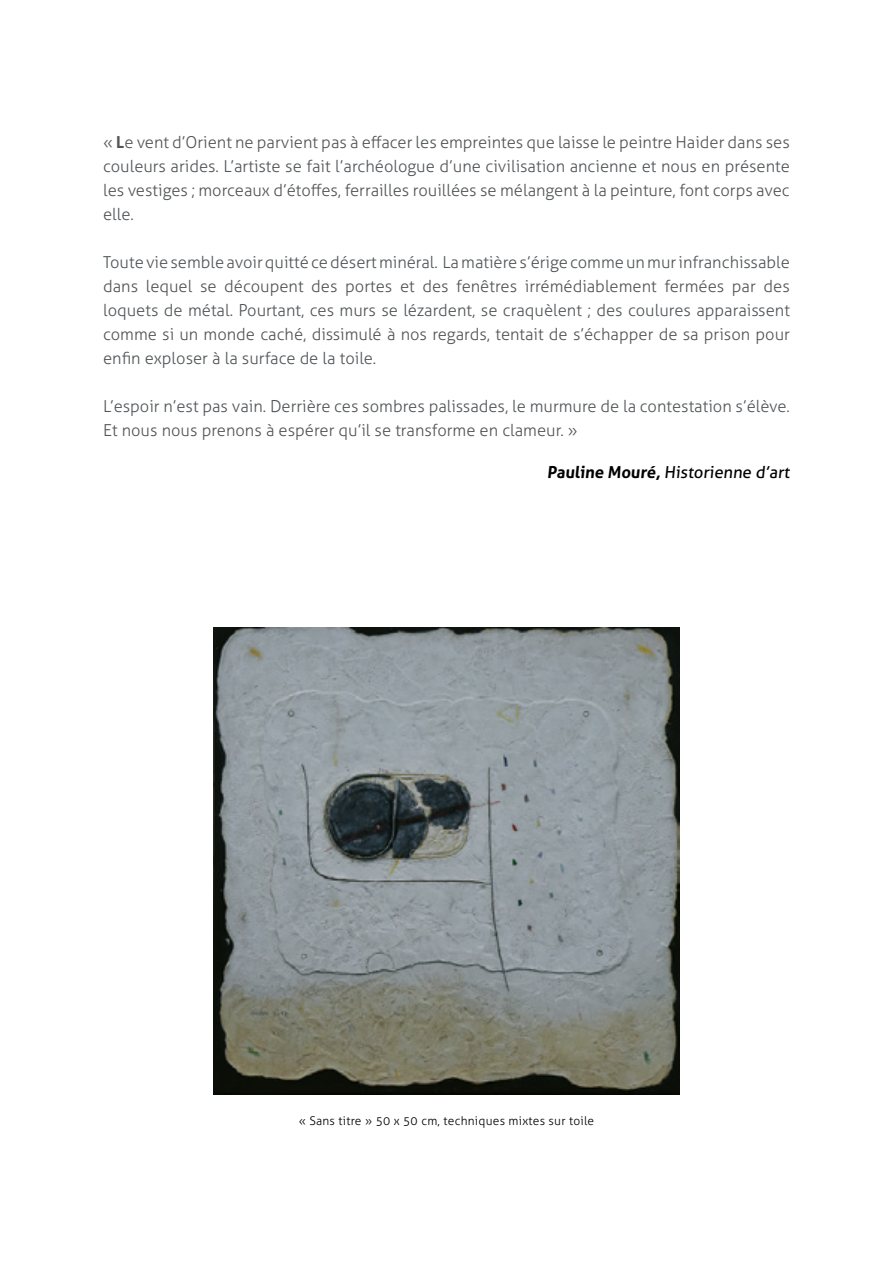
<style>
.page{position:relative;width:893px;height:1263px;background:#fff}
.page>*{position:absolute;margin:0;border:0;box-sizing:border-box;transform-origin:0 0}
.t1{font:300 16.5px/24px "Aller";color:#525558;text-align:justify}
.t2{font:16.5px "Aller";color:#000}
.t3{font:300 12px "Aller";letter-spacing:.02em;color:#000}
.s1{font-weight:700}
</style>
<div class="page">
<img style="left:213px;top:628px;width:467px;height:466px">
<p class="t1" style="left:103px;top:130px;width:688px">« <span class="s1">L</span>e vent d’Orient ne parvient pas à effacer les empreintes que laisse le peintre Haider dans ses couleurs arides. L’artiste se fait l’archéologue d’une civilisation ancienne et nous en présente les vestiges ; morceaux d’étoffes, ferrailles rouillées se mélangent à la peinture, font corps avec elle.</p>
<p class="t1" style="left:103px;top:250px;width:688px">Toute vie semble avoir quitté ce désert minéral. La matière s’érige comme un mur infranchissable dans lequel se découpent des portes et des fenêtres irrémédiablement fermées par des loquets de métal. Pourtant, ces murs se lézardent, se craquèlent ; des coulures apparaissent comme si un monde caché, dissimulé à nos regards, tentait de s’échapper de sa prison pour enfin exploser à la surface de la toile.</p>
<p class="t1" style="left:103px;top:394px;width:688px">L’espoir n’est pas vain. Derrière ces sombres palissades, le murmure de la contestation s’élève.<br>Et nous nous prenons à espérer qu’il se transforme en clameur. »</p>
<p class="t2" style="left:547px;top:462px;width:246px"><span class="s1">Pauline Mouré,</span> Historienne d’art</p>
<p class="t3" style="left:299px;top:1114px;width:297px">« Sans titre » 50 x 50 cm, techniques mixtes sur toile</p>
</div>
